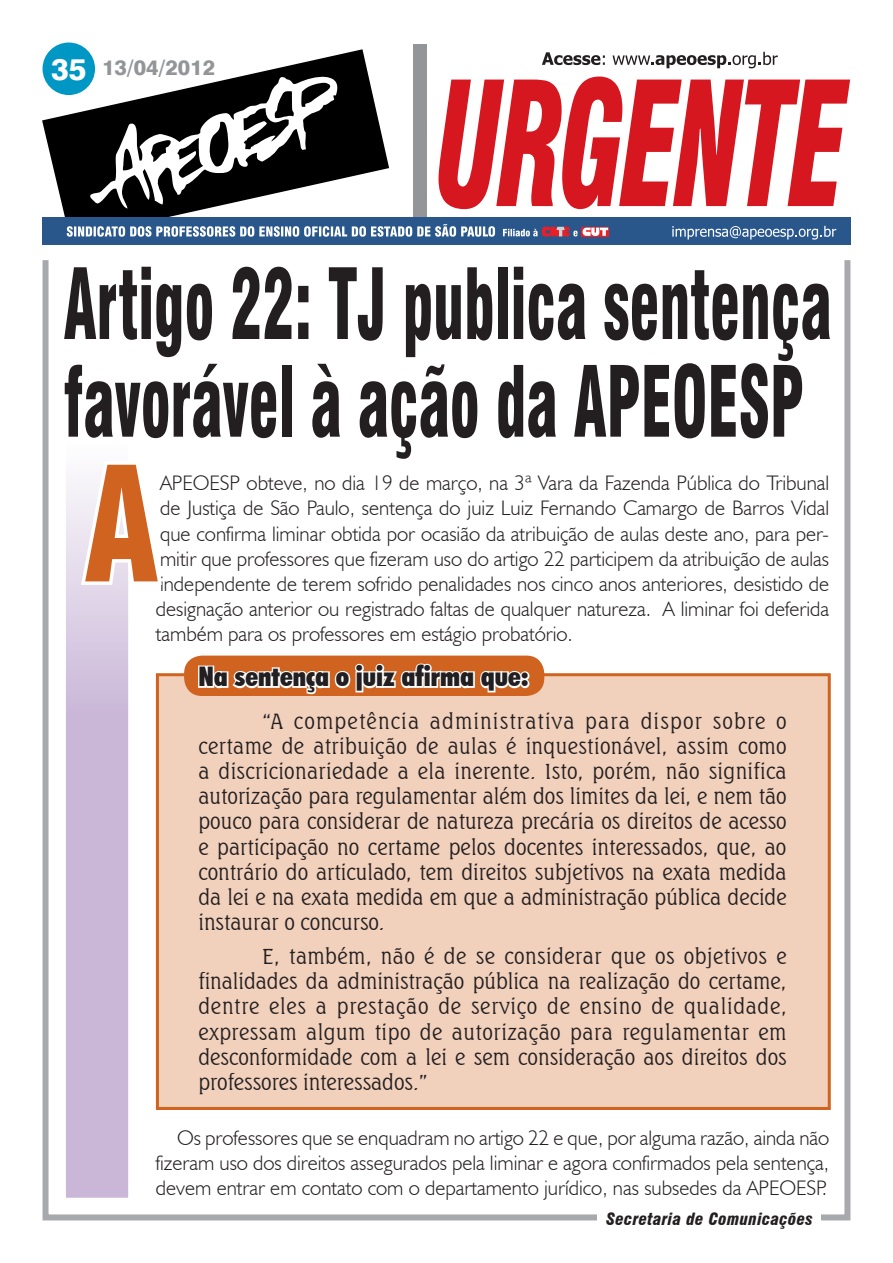
<style>
.page{position:relative;width:893px;height:1263px;background:#fff}
.page>*{position:absolute;margin:0;border:0;box-sizing:border-box;transform-origin:0 0}
.Corpo_do_texto{font:900 condensed 155.1px "Swiss 721 BT";color:#d06320;scale:.87 1}
.Título{font:900 condensed 95.4px/97.6px "Swiss 721 BT";color:#231f20;scale:.63 1}
.t1{font:800 30px "Swiss 721 BT";color:#fff}
.Subtítulo_2{font:900 condensed 27px "Futura BT";color:#231f20}
.Texto{font:300 21px/25.2px "Seagull BT";color:#231f20;text-align:justify}
.Corpo_do_texto-2{font:300 21px/25.2px "Humanist 521 BT";color:#231f20;text-align:justify}
.t2{font:800 21px "Swiss 721 BT";color:#939598}
.t3{font:italic 900 condensed 16.5px "Swiss 721 BT";letter-spacing:.02em;color:#231f20}
</style>
<div class="page">
<div style="left:156px;top:673px;width:675px;height:437px;background:#f1d0bc;border:3px solid #d06320"></div>
<div style="left:43px;top:257px;width:807px;height:963px;border:6px solid #a8a9ad"></div>
<svg style="left:42px;top:49px;width:347px;height:169px"></svg>
<svg style="left:88px;top:76px;width:251px;height:132px"></svg>
<div style="left:413px;top:44px;width:14px;height:198px;background:#939598"></div>
<div style="left:42px;top:218px;width:808px;height:27px;background:#29578c"></div>
<svg style="left:438px;top:77px;width:412px;height:132px;fill:#d7171f"></svg>
<svg style="left:67px;top:224px;width:428px;height:13px"></svg>
<svg style="left:503px;top:227px;width:105px;height:9px"></svg>
<svg style="left:542px;top:52px;width:63px;height:13px"></svg>
<svg style="left:612px;top:52px;width:166px;height:16px"></svg>
<svg style="left:672px;top:226px;width:164px;height:14px"></svg>
<div style="left:43px;top:43px;width:52px;height:52px;background:#0097c5;border-radius:50%"></div>
<div style="left:598px;top:1214px;width:223px;height:18px;background:#fff"></div>
<div style="left:184px;top:656px;width:360px;height:40px;background:#d06320;border-radius:18px"></div>
<svg style="left:197px;top:663px;width:335px;height:33px"></svg>
<svg style="left:66px;top:479px;width:63px;height:719px;background:#cdbbda"></svg>
<svg style="left:77px;top:479px;width:52px;height:110px"></svg>
<p class="t1" style="left:51px;top:51px;width:37px">35</p>
<p class="t2" style="left:102px;top:55px;width:115px">13/04/2012</p>
<p class="Título" style="left:64px;top:255px;width:1220px">Artigo 22: TJ publica sentença favorável à ação da APEOESP</p>
<p class="Corpo_do_texto" style="left:84px;top:432px;width:87px">A</p>
<p class="Corpo_do_texto-2" style="left:156px;top:470px;width:675px">APEOESP obteve, no dia 19 de março, na 3ª Vara da Fazenda Pública do Tribunal de Justiça de São Paulo, sentença do juiz Luiz Fernando Camargo de Barros Vidal que confirma liminar obtida por ocasião da atribuição de aulas deste ano, para per&shy;mitir que professores que fizeram uso do artigo 22 participem da atribuição de aulas independente de terem sofrido penalidades nos cinco anos anteriores, desistido de designação anterior ou registrado faltas de qualquer natureza. A liminar foi deferida também para os professores em estágio probatório.</p>
<p class="Subtítulo_2" style="left:198px;top:660px;width:332px">Na sentença o juiz afirma que:</p>
<p class="Texto" style="left:198px;top:708px;width:590px;text-indent:64px">“A competência administrativa para dispor sobre o certame de atribuição de aulas é inquestionável, assim como a discricionariedade a ela inerente. Isto, porém, não significa autorização para regulamentar além dos limites da lei, e nem tão pouco para considerar de natureza precária os direitos de acesso e participação no certame pelos docentes interessados, que, ao contrário do articulado, tem direitos subjetivos na exata medida da lei e na exata medida em que a administração pública decide instaurar o concurso.</p>
<p class="Texto" style="left:198px;top:943px;width:590px;text-indent:64px">E, também, não é de se considerar que os objetivos e finalidades da administração pública na realização do certame, dentre eles a prestação de serviço de ensino de qualidade, expressam algum tipo de autorização para regulamentar em desconformidade com a lei e sem consideração aos direitos dos professores interessados.”</p>
<p class="Corpo_do_texto-2" style="left:156px;top:1125px;width:675px;text-indent:21px">Os professores que se enquadram no artigo 22 e que, por alguma razão, ainda não fizeram uso dos direitos assegurados pela liminar e agora confirmados pela sentença, devem entrar em contato com o departamento jurídico, nas subsedes da APEOESP.</p>
<p class="t3" style="left:607px;top:1209px;width:208px">Secretaria de Comunicações</p>
</div>
